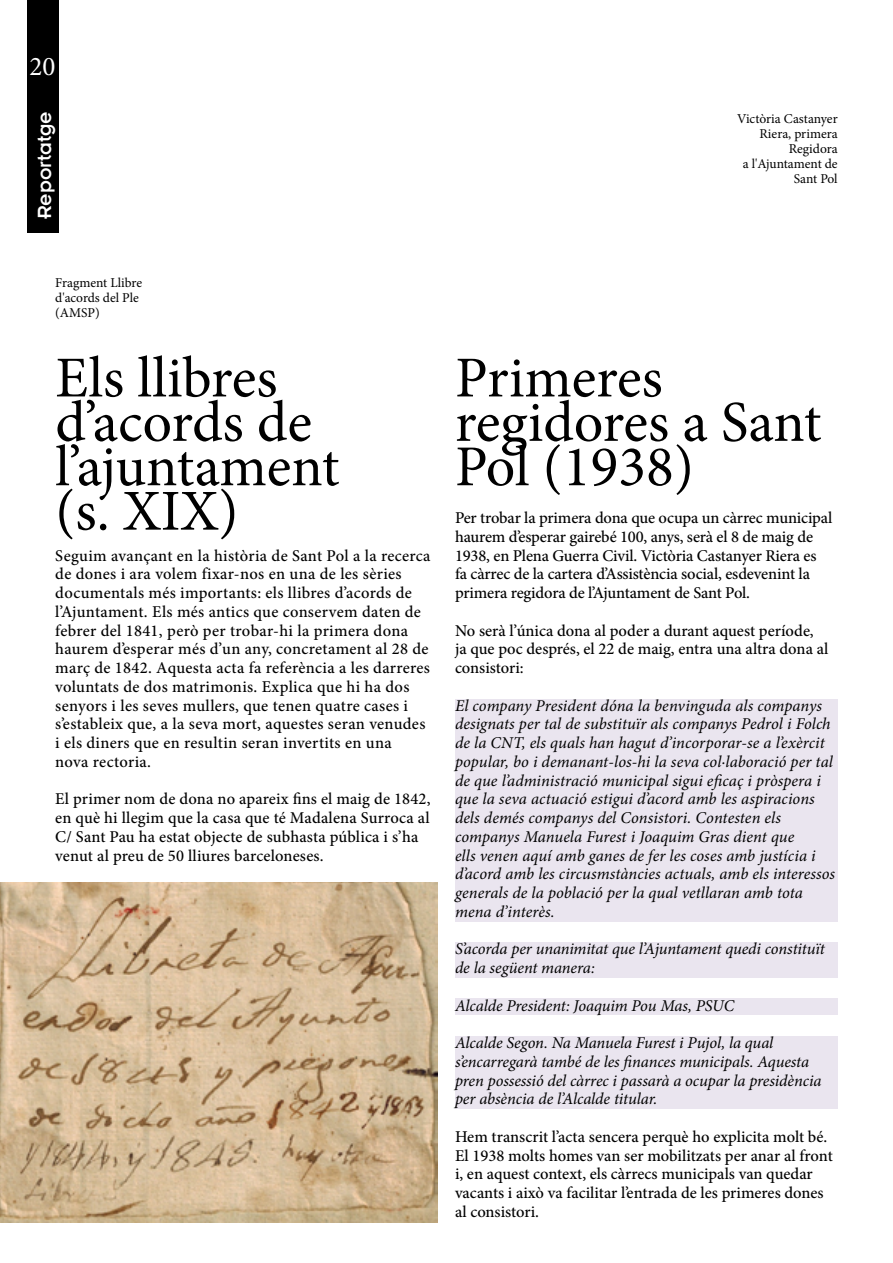
<style>
.page{position:relative;width:893px;height:1263px;background:#fff}
.page>*{position:absolute;margin:0;border:0;box-sizing:border-box;transform-origin:0 0}
.t1{font:57.9px/44.4px "Minion Pro";color:#000}
.t2{font:27px "Minion Pro";color:#fff}
.t3{font:21px "Insignia";color:#fff}
.t4{font:500 16.5px/18.8px "Minion Pro";letter-spacing:.005em;color:#000}
.t5{font:italic 16.5px/18.8px "Minion Pro";color:#000}
.t6{font:13.5px/15px "Minion Pro";color:#000;text-align:right}
</style>
<div class="page">
<div style="left:27px;top:0;width:31px;height:232px;background:#000"></div>
<div style="left:455px;top:699px;width:383px;height:222px;background:#eae5ef"></div>
<div style="left:455px;top:942px;width:383px;height:36px;background:#eae5ef"></div>
<div style="left:455px;top:999px;width:383px;height:16px;background:#eae5ef"></div>
<div style="left:455px;top:1036px;width:383px;height:73px;background:#eae5ef"></div>
<img style="left:0;top:882px;width:438px;height:340px">
<h2 class="t2" style="left:29px;top:48px;width:27px">20</h2>
<p class="t3" style="left:34px;top:219px;width:110px;rotate:-90deg">Reportatge</p>
<p class="t6" style="left:55px;top:275px;width:88px;text-align:left">Fragment Llibre d'acords del Ple (AMSP)</p>
<h1 class="t1" style="left:55px;top:356px;width:286px">Els llibres d’acords de l’ajuntament (s. XIX)</h1>
<p class="t4" style="left:55px;top:546px;width:377px">Seguim avançant en la història de Sant Pol a la recerca de dones i ara volem fixar-nos en una de les sèries documentals més importants: els llibres d’acords de l’Ajuntament. Els més antics que conservem daten de febrer del 1841, però per trobar-hi la primera dona haurem d’esperar més d’un any, concretament al 28 de març de 1842. Aquesta acta fa referència a les darreres voluntats de dos matrimonis. Explica que hi ha dos senyors i les seves mullers, que tenen quatre cases i s’estableix que, a la seva mort, aquestes seran venudes i els diners que en resultin seran invertits en una<br>nova rectoria.</p>
<p class="t4" style="left:55px;top:790px;width:377px">El primer nom de dona no apareix fins el maig de 1842, en què hi llegim que la casa que té Madalena Surroca al C/ Sant Pau ha estat objecte de subhasta pública i s’ha venut al preu de 50 lliures barceloneses.</p>
<p class="t6" style="left:737px;top:111px;width:102px">Victòria Castanyer<br>Riera, primera<br>Regidora<br>a l'Ajuntament de<br>Sant Pol</p>
<h1 class="t1" style="left:455px;top:356px;width:368px">Primeres regidores a Sant<br>Pol (1938)</h1>
<p class="t4" style="left:455px;top:508px;width:379px">Per trobar la primera dona que ocupa un càrrec municipal haurem d’esperar gairebé 100, anys, serà el 8 de maig de 1938, en Plena Guerra Civil. Victòria Castanyer Riera es fa càrrec de la cartera d’Assistència social, esdevenint la primera regidora de l’Ajuntament de Sant Pol.</p>
<p class="t4" style="left:455px;top:621px;width:375px">No serà l’única dona al poder a durant aquest període, ja que poc després, el 22 de maig, entra una altra dona al consistori:</p>
<p class="t5" style="left:455px;top:696px;width:382px">El company President dóna la benvinguda als companys designats per tal de substituïr als companys Pedrol i Folch de la CNT, els quals han hagut d’incorporar-se a l’exèrcit popular, bo i demanant-los-hi la seva col·laboració per tal de que l’administració municipal sigui eficaç i pròspera i que la seva actuació estigui d’acord amb les aspiracions dels demés companys del Consistori. Contesten els companys Manuela Furest i Joaquim Gras dient que<br>ells venen aquí amb ganes de fer les coses amb justícia i d’acord amb les circusmstàncies actuals, amb els interessos generals de la població per la qual vetllaran amb tota mena d’interès.</p>
<p class="t5" style="left:455px;top:940px;width:371px">S’acorda per unanimitat que l’Ajuntament quedi constituït de la següent manera:</p>
<p class="t5" style="left:455px;top:996px;width:281px">Alcalde President: Joaquim Pou Mas, PSUC</p>
<p class="t5" style="left:455px;top:1033px;width:368px">Alcalde Segon. Na Manuela Furest i Pujol, la qual s’encarregarà també de les finances municipals. Aquesta pren possessió del càrrec i passarà a ocupar la presidència per absència de l’Alcalde titular.</p>
<p class="t4" style="left:455px;top:1127px;width:379px">Hem transcrit l’acta sencera perquè ho explicita molt bé.<br>El 1938 molts homes van ser mobilitzats per anar al front i, en aquest context, els càrrecs municipals van quedar vacants i això va facilitar l’entrada de les primeres dones al consistori.</p>
</div>
